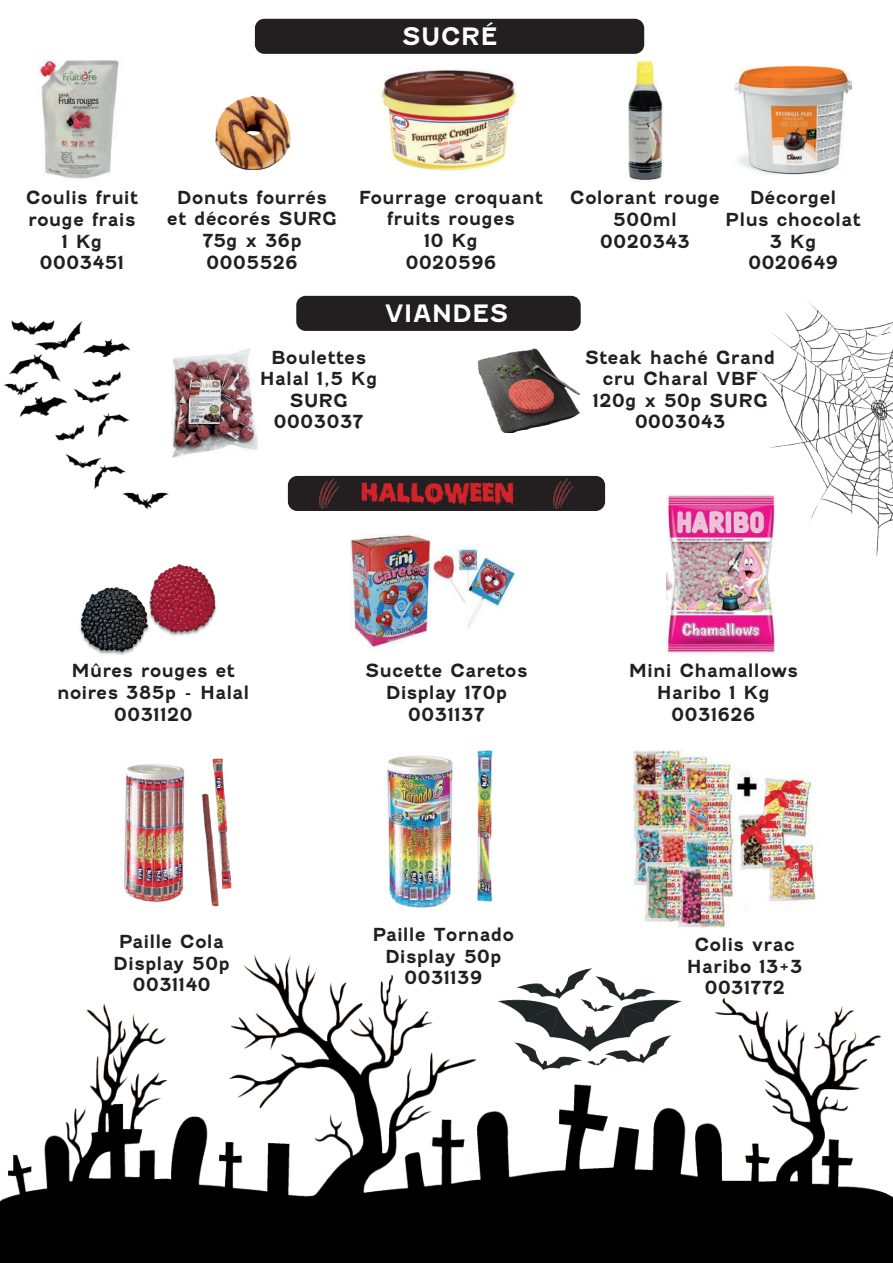
<style>
.page{position:relative;width:893px;height:1263px;background:#fff}
.page>*{position:absolute;margin:0;border:0;box-sizing:border-box;transform-origin:0 0}
.t1{font:700 24px "Fenwick Rg";color:#fff}
.t2{font:700 24px "Scary Halloween Font";color:#d1232a}
.t3{font:700 18px/21.6px "Fenwick Rg";color:#231f20;text-align:center}
</style>
<div class="page">
<img style="left:80px;top:564px;width:137px;height:91px">
<img style="left:124px;top:758px;width:108px;height:149px">
<img style="left:667px;top:495px;width:109px;height:160px">
<img style="left:631px;top:749px;width:185px;height:179px">
<div style="left:288px;top:476px;width:317px;height:35px;background:#231f20;border-radius:9px"></div>
<img style="left:319px;top:478px;width:21px;height:31px">
<img style="left:546px;top:475px;width:35px;height:34px">
<div style="left:255px;top:19px;width:389px;height:35px;background:#231f20;border-radius:9px"></div>
<img style="left:38px;top:60px;width:81px;height:119px">
<img style="left:215px;top:95px;width:76px;height:75px">
<img style="left:381px;top:69px;width:136px;height:102px">
<img style="left:734px;top:65px;width:117px;height:110px">
<img style="left:628px;top:60px;width:36px;height:121px">
<div style="left:296px;top:296px;width:285px;height:35px;background:#231f20;border-radius:9px"></div>
<img style="left:172px;top:349px;width:86px;height:109px">
<img style="left:477px;top:348px;width:103px;height:84px">
<img style="left:3px;top:321px;width:165px;height:187px">
<img style="left:692px;top:303px;width:201px;height:259px">
<img style="left:387px;top:750px;width:106px;height:158px">
<img style="left:0;top:955px;width:893px;height:308px">
<img style="left:350px;top:534px;width:166px;height:114px">
<h1 class="t1" style="left:402px;top:21px;width:97px">SUCRÉ</h1>
<p class="t3" style="left:167px;top:187px;width:172px">Donuts fourrés et décorés SURG<br>75g x 36p<br>0005526</p>
<p class="t3" style="left:26px;top:187px;width:114px">Coulis fruit rouge frais<br>1 Kg<br>0003451</p>
<p class="t3" style="left:359px;top:187px;width:186px">Fourrage croquant fruits rouges<br>10 Kg<br>0020596</p>
<p class="t3" style="left:725px;top:187px;width:137px">Décorgel<br>Plus chocolat<br>3 Kg<br>0020649</p>
<h1 class="t1" style="left:384px;top:298px;width:126px">VIANDES</h1>
<p class="t3" style="left:260px;top:346px;width:119px">Boulettes<br>Halal 1,5 Kg<br>SURG<br>0003037</p>
<p class="t3" style="left:585px;top:346px;width:192px">Steak haché Grand cru Charal VBF<br>120g x 50p SURG<br>0003043</p>
<p class="t3" style="left:570px;top:187px;width:151px">Colorant rouge<br>500ml<br>0020343</p>
<p class="t3" style="left:57px;top:660px;width:194px">Mûres rouges et noires 385p - Halal<br>0031120</p>
<h1 class="t2" style="left:361px;top:481px;width:154px">HALLOWEEN</h1>
<p class="t3" style="left:365px;top:660px;width:164px">Sucette Caretos<br>Display 170p<br>0031137</p>
<p class="t3" style="left:629px;top:660px;width:171px">Mini Chamallows<br>Haribo 1 Kg<br>0031626</p>
<p class="t3" style="left:372px;top:924px;width:143px">Paille Tornado<br>Display 50p<br>0031139</p>
<p class="t3" style="left:113px;top:931px;width:118px">Paille Cola<br>Display 50p<br>0031140</p>
<p class="t3" style="left:687px;top:934px;width:117px">Colis vrac<br>Haribo 13+3<br>0031772</p>
</div>
